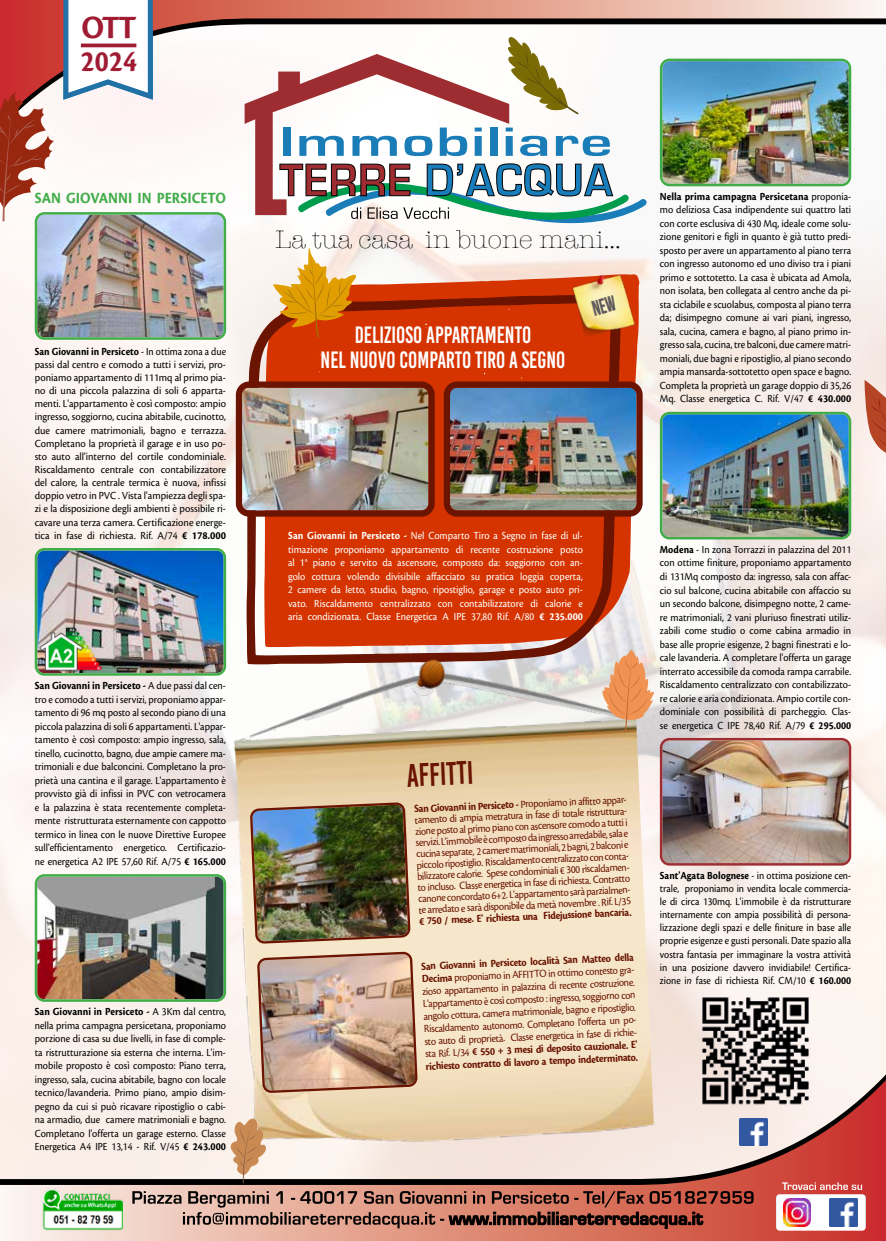
<style>
.page{position:relative;width:886px;height:1241px;background:#fff}
.page>*{position:absolute;margin:0;border:0;box-sizing:border-box;transform-origin:0 0}
.t1{font:700 33.75px "Cronos Pro";color:#9f1c33;scale:.94 1}
.t2{font:32.5px "Bebas Kai";color:#6a1401;scale:.9 1}
.t3{font:700 31.25px "Cronos Pro";color:#9f1c33;scale:.9 1}
.t4{font:300 25.88px "American Typewriter";color:#000}
.t5{font:23.62px/24.8px "Bebas Kai";color:#fff;text-align:center;scale:.9 1}
.t6{font:16.25px "Cronos Pro Bold Capt";color:#41ad49;scale:.9 1}
.t7{font:11.25px/13.5px "Cronos Pro";color:#000;text-align:justify;scale:.92 1}
.t8{font:11.25px/13.1px "Cronos Pro";color:#000;text-align:justify;scale:.9 1}
.t9{font:11.25px/11.1px "Cronos Pro";color:#6a1401;scale:.92 1}
.t10{font:11.25px/13.5px "Cronos Pro";color:#fff;text-align:justify;scale:.92 1}
.t11{font:700 11.25px "Cronos Pro";color:#6a1401;scale:.92 1}
.s1{font-weight:700}
</style>
<div class="page">
<img style="left:0;top:140px;width:886px;height:922px">
<div style="left:97px;top:123px;width:755px;height:17px;background:#fef5f6"></div>
<svg style="left:0;top:1062px;width:886px;height:17px;fill:#fbf0eb"></svg>
<svg style="left:0;top:1079px;width:886px;height:161px;background:#dcb2aa"></svg>
<svg style="left:132px;top:1190px;width:621px;height:38px;background:#a86e5f"></svg>
<svg style="left:782px;top:1182px;width:80px;height:7px"></svg>
<img style="left:41px;top:1187px;width:83px;height:44px">
<svg style="left:776px;top:1193px;width:90px;height:37px"></svg>
<img style="left:783px;top:1198px;width:28px;height:27px">
<img style="left:830px;top:1198px;width:27px;height:27px">
<svg style="left:0;top:0;width:886px;height:123px"></svg>
<svg style="left:61px;top:0;width:94px;height:103px"></svg>
<hr style="left:81px;top:44px;width:55px;height:3px;background:#9f1c33">
<img style="left:740px;top:1118px;width:27px;height:27px">
<img style="left:38px;top:215px;width:185px;height:122px">
<div style="left:35px;top:212px;width:191px;height:128px;border:2px solid #41ad49;border-radius:8px"></div>
<img style="left:38px;top:551px;width:185px;height:121px">
<div style="left:35px;top:548px;width:191px;height:127px;border:2px solid #41ad49;border-radius:8px"></div>
<img style="left:38px;top:877px;width:185px;height:121px">
<div style="left:35px;top:874px;width:191px;height:127px;border:2px solid #41ad49;border-radius:8px"></div>
<img style="left:663px;top:62px;width:185px;height:121px">
<div style="left:660px;top:59px;width:191px;height:127px;border:2px solid #41ad49;border-radius:8px"></div>
<img style="left:663px;top:415px;width:185px;height:121px">
<div style="left:660px;top:412px;width:191px;height:127px;border:2px solid #41ad49;border-radius:8px"></div>
<img style="left:663px;top:740px;width:185px;height:122px">
<div style="left:660px;top:737px;width:191px;height:128px;border:2px solid #9d2d30;border-radius:8px"></div>
<img style="left:36px;top:626px;width:69px;height:47px">
<svg style="left:264px;top:274px;width:375px;height:366px;fill:#d53400"></svg>
<svg style="left:247px;top:295px;width:374px;height:345px;background:#ce3a0b"></svg>
<img style="left:243px;top:388px;width:185px;height:121px">
<div style="left:236px;top:381px;width:199px;height:135px;border:6px solid #6a1401;border-radius:10px"></div>
<img style="left:451px;top:388px;width:185px;height:121px">
<div style="left:444px;top:381px;width:199px;height:135px;border:6px solid #6a1401;border-radius:10px"></div>
<img style="left:687px;top:982px;width:136px;height:136px">
<img style="left:560px;top:261px;width:86px;height:87px">
<div style="left:590px;top:295px;width:26px;height:21px;background:#7c303f;opacity:.39"></div>
<img style="left:231px;top:640px;width:423px;height:519px">
<img style="left:251px;top:803px;width:158px;height:139px">
<img style="left:258px;top:952px;width:158px;height:139px">
<svg style="left:864px;top:380px;width:22px;height:98px;background:#d89b8a"></svg>
<svg style="left:0;top:90px;width:54px;height:131px"></svg>
<svg style="left:273px;top:248px;width:84px;height:89px"></svg>
<svg style="left:600px;top:649px;width:54px;height:83px;background:#e2b08c"></svg>
<svg style="left:245px;top:36px;width:402px;height:188px"></svg>
<svg style="left:229px;top:1117px;width:37px;height:65px;background:#d1ab8a"></svg>
<svg style="left:592px;top:295px;width:25px;height:20px"></svg>
<h1 class="t1" style="left:81px;top:8px;width:60px">OTT</h1>
<h3 class="t3" style="left:81px;top:43px;width:64px">2024</h3>
<h3 class="t6" style="left:35px;top:188px;width:214px">SAN GIOVANNI IN PERSICETO</h3>
<p class="t8" style="left:35px;top:345px;width:214px"><span class="s1">San Giovanni in Persiceto</span> - In ottima zona a due passi dal centro e comodo a tutti i servizi, pro&shy;poniamo appartamento di 111mq al primo pia&shy;no di una piccola palazzina di soli 6 apparta&shy;menti. L'appartamento è così composto: ampio ingresso, soggiorno, cucina abitabile, cucinotto, due camere matrimoniali, bagno e terrazza.<br>Completano la proprietà il garage e in uso po&shy;sto auto all'interno del cortile condominiale.<br>Riscaldamento centrale con contabilizzatore del calore, la centrale termica è nuova, infissi doppio vetro in PVC . Vista l'ampiezza degli spa&shy;zi e la disposizione degli ambienti è possibile ri&shy;cavare una terza camera. Certificazione energe&shy;tica in fase di richiesta. Rif. A/74 <span class="s1">€ 178.000</span></p>
<p class="t7" style="left:35px;top:679px;width:209px"><span class="s1">San Giovanni in Persiceto -</span> A due passi dal cen&shy;tro e comodo a tutti i servizi, proponiamo appar&shy;tamento di 96 mq posto al secondo piano di una piccola palazzina di soli 6 appartamenti. L'appar&shy;tamento è così composto: ampio ingresso, sala, tinello, cucinotto, bagno, due ampie camere ma&shy;trimoniali e due balconcini. Completano la pro&shy;prietà una cantina e il garage. L'appartamento è provvisto già di infissi in PVC con vetrocamera e la palazzina è stata recentemente completa&shy;mente ristrutturata esternamente con cappotto termico in linea con le nuove Direttive Europee sull'efficientamento energetico. Certificazio&shy;ne energetica A2 IPE 57,60 Rif. A/75 <span class="s1">€ 165.000</span></p>
<p class="t7" style="left:35px;top:1004px;width:209px"><span class="s1">San Giovanni in Persiceto -</span> A 3Km dal centro, nella prima campagna persicetana, proponiamo porzione di casa su due livelli, in fase di comple&shy;ta ristrutturazione sia esterna che interna. L'im&shy;mobile proposto è così composto: Piano terra, ingresso, sala, cucina abitabile, bagno con locale tecnico/lavanderia. Primo piano, ampio disim&shy;pegno da cui si può ricavare ripostiglio o cabi&shy;na armadio, due camere matrimoniali e bagno.<br>Completano l'offerta un garage esterno. Classe Energetica A4 IPE 13,14 - Rif. V/45 <span class="s1">€ 243.000</span></p>
<h3 class="t4" style="left:275px;top:220px;width:347px">La tua casa in buone mani...</h3>
<h3 class="t5" style="left:321px;top:322px;width:273px">DELIZIOSO APPARTAMENTO<br>NEL NUOVO COMPARTO TIRO A SEGNO</h3>
<p class="t7" style="left:660px;top:189px;width:210px"><span class="s1">Nella prima campagna Persicetana</span> proponia&shy;mo deliziosa Casa indipendente sui quattro lati con corte esclusiva di 430 Mq, ideale come solu&shy;zione genitori e figli in quanto è già tutto predi&shy;sposto per avere un appartamento al piano terra con ingresso autonomo ed uno diviso tra i piani primo e sottotetto. La casa è ubicata ad Amola, non isolata, ben collegata al centro anche da pi&shy;sta ciclabile e scuolabus, composta al piano terra da; disimpegno comune ai vari piani, ingresso, sala, cucina, camera e bagno, al piano primo in&shy;gresso sala, cucina, tre balconi, due camere matri&shy;moniali, due bagni e ripostiglio, al piano secondo ampia mansarda-sottotetto open space e bagno.<br>Completa la proprietà un garage doppio di 35,26<br>Mq. Classe energetica C. Rif. V/47 <span class="s1">€ 430.000</span></p>
<p class="t10" style="left:288px;top:529px;width:322px"><span class="s1">San Giovanni in Persiceto -</span> Nel Comparto Tiro a Segno in fase di ul&shy;timazione proponiamo appartamento di recente costruzione posto al 1° piano e servito da ascensore, composto da: soggiorno con an&shy;golo cottura volendo divisibile affacciato su pratica loggia coperta, 2 camere da letto, studio, bagno, ripostiglio, garage e posto auto pri&shy;vato. Riscaldamento centralizzato con contabilizzatore di calorie e aria condizionata. Classe Energetica A IPE 37,80 Rif. A/80 <span class="s1">€ 235.000</span></p>
<h2 class="t2" style="left:405px;top:758px;width:76px;rotate:-3deg">AFFITTI</h2>
<p class="t9" style="left:413px;top:804px;width:237px;rotate:-3deg"><span class="s1">San Giovanni in Persiceto -</span> Proponiamo in affitto appar&shy;tamento di ampia metratura in fase di totale ristruttura&shy;zione posto al primo piano con ascensore comodo a tutti i servizi. L'immobile è composto da ingresso arredabile, sala e cucina separate, 2 camere matrimoniali, 2 bagni, 2 balconi e piccolo ripostiglio. Riscaldamento centralizzato con conta&shy;bilizzatore calorie. Spese condominiali € 300 riscaldamen&shy;to incluso. Classe energetica in fase di richiesta. Contratto canone concordato 6+2. L'appartamento sarà parzialmen&shy;te arredato e sarà disponibile da metà novembre . Rif. L/35</p>
<p class="t11" style="left:419px;top:915px;width:233px;rotate:-3deg">€ 750 / mese. E' richiesta una Fidejussione bancaria.</p>
<p class="t9" style="left:420px;top:960px;width:236px;line-height:12.5px;rotate:-3deg"><span class="s1">San Giovanni in Persiceto località San Matteo della Decima</span> proponiamo in AFFITTO in ottimo contesto gra&shy;zioso appartamento in palazzina di recente costruzione.<br>L'appartamento è così composto : ingresso, soggiorno con angolo cottura, camera matrimoniale, bagno e ripostiglio.<br>Riscaldamento autonomo. Completano l'offerta un po&shy;sto auto di proprietà. Classe energetica in fase di richie&shy;sta Rif. L/34 <span class="s1">€ 550 + 3 mesi di deposito cauzionale. E' richiesto contratto di lavoro a tempo indeterminato.</span></p>
<p class="t7" style="left:660px;top:542px;width:210px"><span class="s1">Modena</span> - In zona Torrazzi in palazzina del 2011 con ottime finiture, proponiamo appartamento di 131Mq composto da: ingresso, sala con affac&shy;cio sul balcone, cucina abitabile con affaccio su un secondo balcone, disimpegno notte, 2 came&shy;re matrimoniali, 2 vani pluriuso finestrati utiliz&shy;zabili come studio o come cabina armadio in base alle proprie esigenze, 2 bagni finestrati e lo&shy;cale lavanderia. A completare l'offerta un garage interrato accessibile da comoda rampa carrabile.<br>Riscaldamento centralizzato con contabilizzato&shy;re calorie e aria condizionata. Ampio cortile con&shy;dominiale con possibilità di parcheggio. Clas&shy;se energetica C IPE 78,40 Rif. A/79 <span class="s1">€ 295.000</span></p>
<p class="t8" style="left:660px;top:868px;width:214px"><span class="s1">Sant'Agata Bolognese</span> - in ottima posizione cen&shy;trale, proponiamo in vendita locale commercia&shy;le di circa 130mq. L'immobile è da ristrutturare internamente con ampia possibilità di persona&shy;lizzazione degli spazi e delle finiture in base alle proprie esigenze e gusti personali. Date spazio alla vostra fantasia per immaginare la vostra attività in una posizione davvero invidiabile! Certifica&shy;zione in fase di richiesta Rif. CM/10 <span class="s1">€ 160.000</span></p>
</div>
